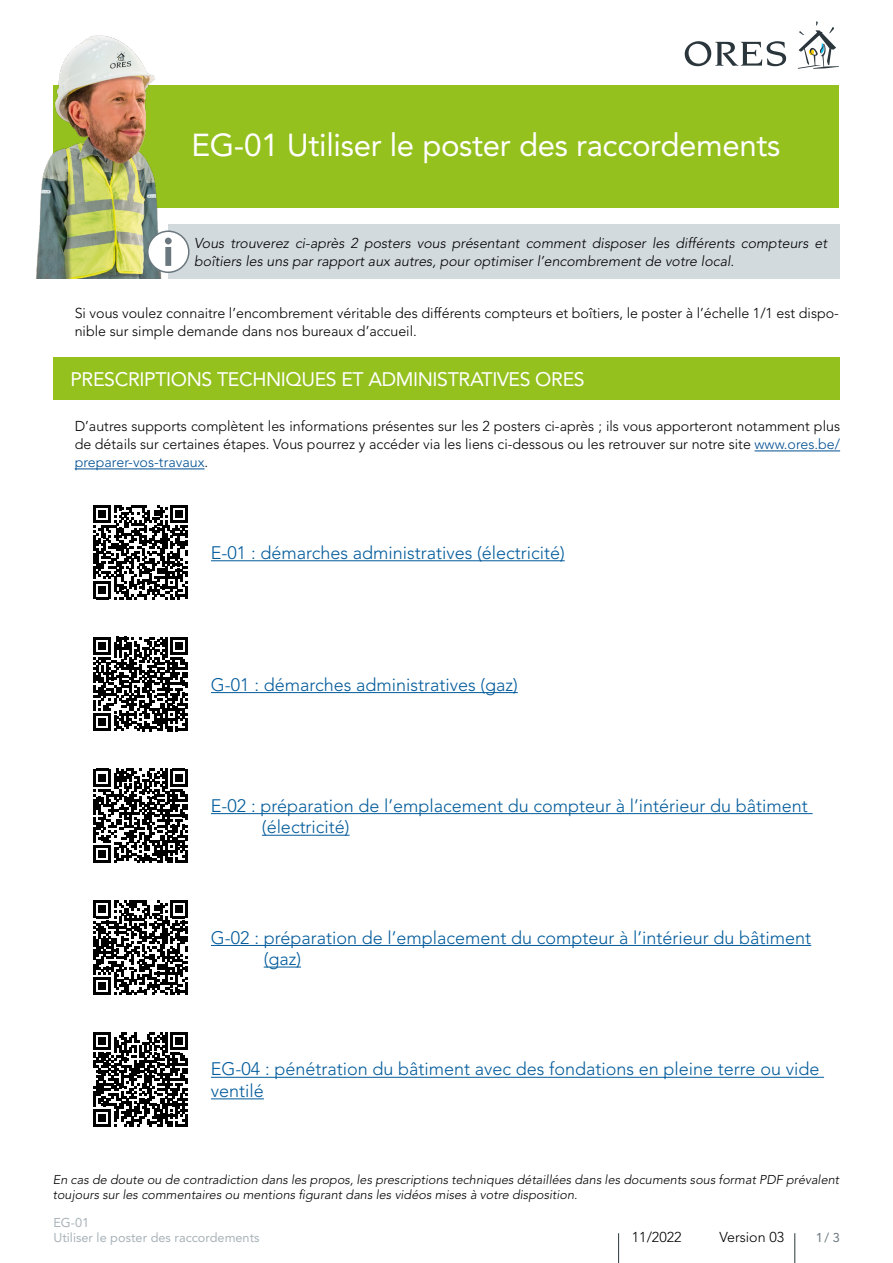
<style>
.page{position:relative;width:893px;height:1263px;background:#fff}
.page>*{position:absolute;margin:0;border:0;box-sizing:border-box;transform-origin:0 0}
.t1{font:31.5px "Avenir LT Std";letter-spacing:-.01em;color:#fff}
.t2{font:19.5px "Avenir LT Std";letter-spacing:-.02em;color:#fff}
.t3{font:300 18px/21.6px "Avenir LT Std";color:#025b9b}
.t4{font:300 14.25px/18px "Avenir LT Std";color:#000;text-align:justify}
.t5{font:italic 300 14.25px/18px "Avenir LT Std";color:#000}
.t6{font:italic 300 12.75px/15px "Avenir LT Std";color:#000}
.t7{font:12.75px/14.2px "Avenir LT Std";color:#a9b3b9}
.t8{font:12.75px "Avenir LT Std";color:#6a777e}
.s1{color:#004f91}
</style>
<div class="page">
<div style="left:53px;top:85px;width:786px;height:123px;background:#95c11f"></div>
<img style="left:36px;top:35px;width:161px;height:244px">
<div style="left:169px;top:225px;width:671px;height:54px;background:#d3dadd"></div>
<div style="left:148px;top:231px;width:41px;height:41px;background:#fff;border-radius:50%"></div>
<div style="left:147px;top:230px;width:43px;height:43px;border:2px solid #6a777e;border-radius:50%"></div>
<svg style="left:165px;top:238px;width:7px;height:28px"></svg>
<hr style="left:754px;top:451px;width:86px;height:1px;background:#004f91">
<hr style="left:75px;top:469px;width:130px;height:1px;background:#004f91">
<svg style="left:93px;top:505px;width:95px;height:94px"></svg>
<hr style="left:211px;top:560px;width:354px;height:1px;background:#025b9b">
<svg style="left:93px;top:637px;width:95px;height:94px"></svg>
<hr style="left:211px;top:692px;width:307px;height:1px;background:#025b9b">
<svg style="left:93px;top:769px;width:95px;height:94px"></svg>
<hr style="left:211px;top:813px;width:602px;height:1px;background:#025b9b">
<hr style="left:262px;top:835px;width:88px;height:1px;background:#025b9b">
<svg style="left:93px;top:900px;width:95px;height:95px"></svg>
<hr style="left:211px;top:945px;width:600px;height:1px;background:#025b9b">
<hr style="left:264px;top:966px;width:37px;height:1px;background:#025b9b">
<svg style="left:93px;top:1032px;width:95px;height:95px"></svg>
<hr style="left:211px;top:1077px;width:613px;height:1px;background:#025b9b">
<hr style="left:211px;top:1098px;width:53px;height:1px;background:#025b9b">
<div style="left:53px;top:357px;width:787px;height:42px;background:#95c11f"></div>
<hr style="left:794px;top:1233px;width:1px;height:30px;background:#2a363b">
<hr style="left:618px;top:1233px;width:1px;height:30px;background:#2a363b">
<svg style="left:685px;top:41px;width:101px;height:25px"></svg>
<svg style="left:798px;top:21px;width:41px;height:48px"></svg>
<h1 class="t1" style="left:191px;top:127px;width:591px">EG-01 Utiliser le poster des raccordements</h1>
<p class="t5" style="left:194px;top:234px;width:634px">Vous trouverez ci-après 2 posters vous présentant comment disposer les différents compteurs et boîtiers les uns par rapport aux autres, pour optimiser l’encombrement de votre local.</p>
<p class="t4" style="left:75px;top:304px;width:766px">Si vous voulez connaitre l’encombrement véritable des différents compteurs et boîtiers, le poster à l’échelle 1/1 est dispo&shy;nible sur simple demande dans nos bureaux d’accueil.</p>
<h2 class="t2" style="left:70px;top:367px;width:516px">PRESCRIPTIONS TECHNIQUES ET ADMINISTRATIVES ORES</h2>
<p class="t4" style="left:75px;top:418px;width:767px">D’autres supports complètent les informations présentes sur les 2 posters ci-après ; ils vous apporteront notamment plus de détails sur certaines étapes. Vous pourrez y accéder via les liens ci-dessous ou les retrouver sur notre site <span class="s1">www.ores.be/ preparer-vos-travaux</span>.</p>
<p class="t3" style="left:211px;top:542px;width:355px">E-01 : démarches administratives (électricité)</p>
<p class="t3" style="left:211px;top:674px;width:308px">G-01 : démarches administratives (gaz)</p>
<p class="t3" style="left:262px;top:795px;width:547px;text-indent:-51px">E-02 : préparation de l’emplacement du compteur à l’intérieur du bâtiment (électricité)</p>
<p class="t3" style="left:264px;top:927px;width:549px;text-indent:-53px">G-02 : préparation de l’emplacement du compteur à l’intérieur du bâtiment (gaz)</p>
<p class="t3" style="left:211px;top:1058px;width:610px">EG-04 : pénétration du bâtiment avec des fondations en pleine terre ou vide ventilé</p>
<p class="t6" style="left:53px;top:1172px;width:788px">En cas de doute ou de contradiction dans les propos, les prescriptions techniques détaillées dans les documents sous format PDF prévalent toujours sur les commentaires ou mentions figurant dans les vidéos mises à votre disposition.</p>
<p class="t8" style="left:816px;top:1230px;width:26px">1/ 3</p>
<p class="t7" style="left:53px;top:1216px;width:208px">EG-01<br>Utiliser le poster des raccordements</p>
<p class="t4" style="left:632px;top:1228px;width:51px">11/2022</p>
<p class="t4" style="left:719px;top:1228px;width:66px">Version 03</p>
</div>
